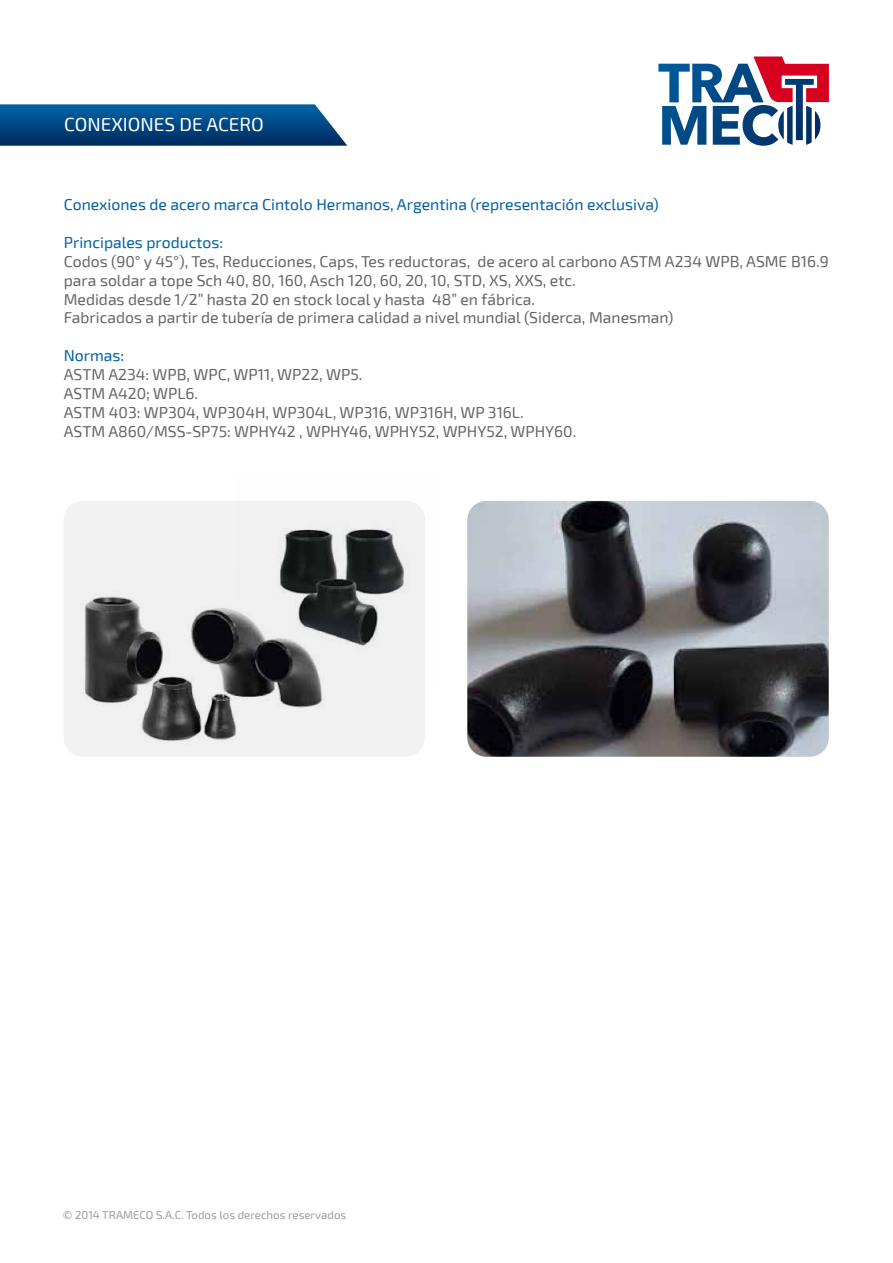
<style>
.page{position:relative;width:893px;height:1263px;background:#fff}
.page>*{position:absolute;margin:0;border:0;box-sizing:border-box;transform-origin:0 0}
.t1{font:18.9px "Exo 2";color:#fff}
.t2{font:15.75px/18.9px "Exo 2";color:#646567}
.t3{font:15.75px "Exo 2";color:#005fa2}
.t4{font:11.4px "Exo 2";color:#9b9c9e}
</style>
<div class="page">
<svg style="left:658px;top:56px;width:171px;height:90px"></svg>
<svg style="left:0;top:104px;width:347px;height:42px;background:#0f518a"></svg>
<div style="left:64px;top:501px;width:361px;height:256px;background:#f2f2f2;border-radius:19px"></div>
<img style="left:84px;top:596px;width:240px;height:146px">
<img style="left:235px;top:528px;width:170px;height:159px">
<img style="left:467px;top:501px;width:362px;height:256px">
<p class="t1" style="left:64px;top:113px;width:201px">CONEXIONES DE ACERO</p>
<p class="t3" style="left:64px;top:195px;width:597px">Conexiones de acero marca Cintolo Hermanos, Argentina (representación exclusiva)</p>
<p class="t3" style="left:64px;top:233px;width:161px">Principales productos:</p>
<p class="t2" style="left:64px;top:252px;width:766px">Codos (90° y 45°), Tes, Reducciones, Caps, Tes reductoras, de acero al carbono ASTM A234 WPB, ASME B16.9 para soldar a tope Sch 40, 80, 160, Asch 120, 60, 20, 10, STD, XS, XXS, etc.<br>Medidas desde 1/2” hasta 20 en stock local y hasta 48” en fábrica.<br>Fabricados a partir de tubería de primera calidad a nivel mundial (Siderca, Manesman)</p>
<p class="t3" style="left:64px;top:346px;width:62px">Normas:</p>
<p class="t2" style="left:64px;top:365px;width:514px">ASTM A234: WPB, WPC, WP11, WP22, WP5.<br>ASTM A420; WPL6.<br>ASTM 403: WP304, WP304H, WP304L, WP316, WP316H, WP 316L.<br>ASTM A860/MSS-SP75: WPHY42 , WPHY46, WPHY52, WPHY52, WPHY60.</p>
<p class="t4" style="left:63px;top:1208px;width:285px">© 2014 TRAMECO S.A.C. Todos los derechos reservados</p>
</div>
